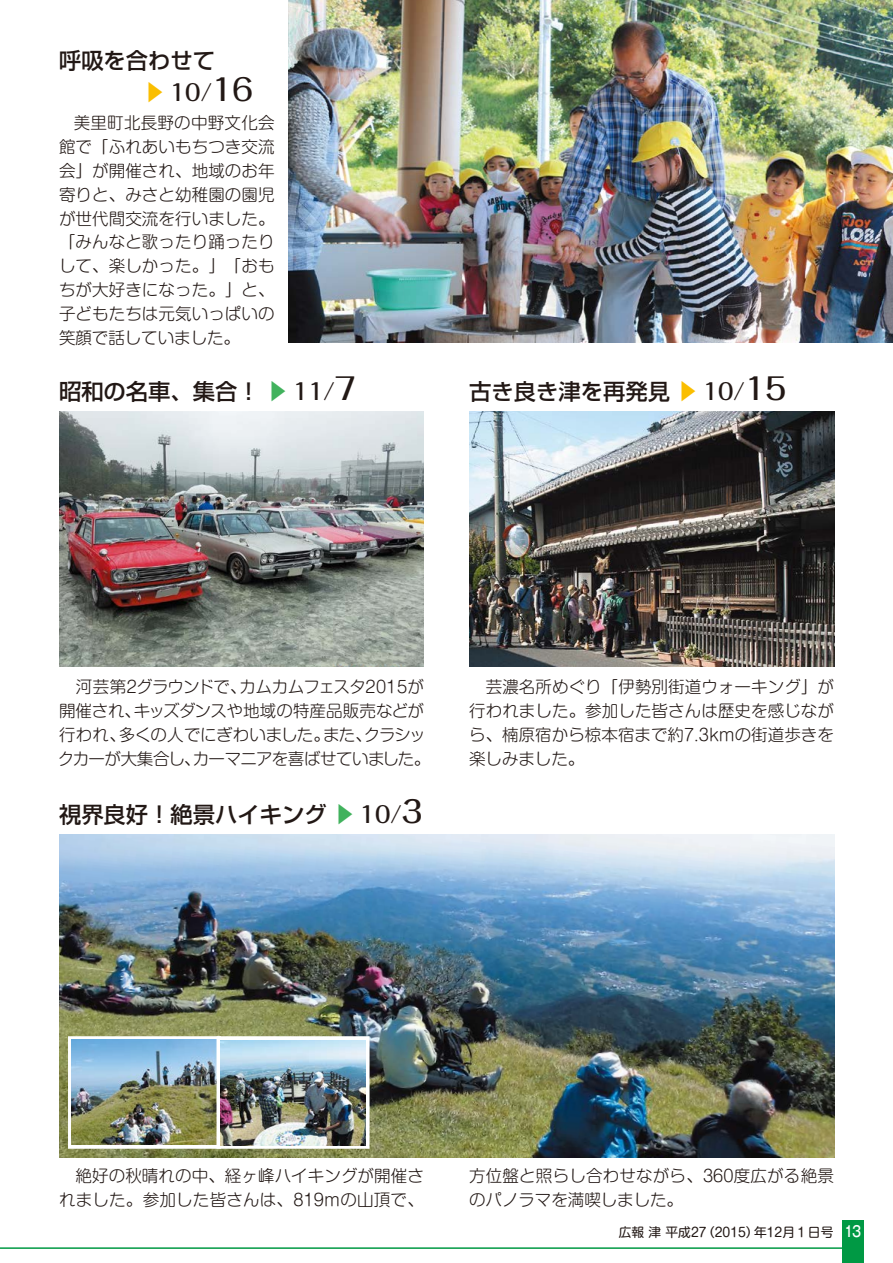
<style>
.page{position:relative;width:893px;height:1263px;background:#fff}
.page>*{position:absolute;margin:0;border:0;box-sizing:border-box;transform-origin:0 0}
.t1{font:500 22.5px "Folk Pro";color:#221815}
.t2{font:500 22.35px "Shin Go Pr 5";color:#221815}
.t3{font:500 22.35px "Shin Go Pr 5";color:#fabe00}
.t4{font:500 22.35px "Shin Go Pr 5";color:#41b25d}
.t5{font:300 16.5px/23.9px "Shin M Go Pro";letter-spacing:.005em;color:#221815;text-align:justify}
.t6{font:300 16.5px/23.9px "Shin M Go Pro";letter-spacing:-.03em;color:#221815}
.t7{font:12.75px "Shin M Go Pro";color:#221815}
.s1{font-size:30px}
.s2{font-family:"Gothic MB101 Pr 5";font-weight:500;font-size:14.85px;color:#fff}
</style>
<div class="page">
<div style="left:842px;top:1220px;width:21px;height:43px;background:#094"></div>
<hr style="left:0;top:1247px;width:853px;height:2px;background:#094">
<img style="left:59px;top:411px;width:365px;height:255px">
<img style="left:469px;top:411px;width:365px;height:255px">
<img style="left:59px;top:835px;width:775px;height:323px">
<svg style="left:68px;top:1036px;width:149px;height:113px"></svg>
<img style="left:72px;top:1040px;width:145px;height:105px">
<svg style="left:217px;top:1036px;width:153px;height:113px"></svg>
<img style="left:220px;top:1040px;width:146px;height:105px">
<img style="left:288px;top:0;width:605px;height:342px">
<h2 class="t2" style="left:59px;top:43px;width:158px">呼吸を合わせて</h2>
<h2 class="t3" style="left:173px;top:81px;width:24px;rotate:90deg">▲</h2>
<h1 class="t1" style="left:170px;top:74px;width:85px">10/<span class="s1">16</span></h1>
<p class="t5" style="left:59px;top:109px;width:217px;text-indent:15px">美里町北長野の中野文化会館で「ふれあいもちつき交流会」が開催され、地域のお年寄りと、みさと幼稚園の園児が世代間交流を行いました。「みんなと歌ったり踊ったりして、楽しかった。」「おもちが大好きになった。」と、子どもたちは元気いっぱいの笑顔で話していました。</p>
<h2 class="t2" style="left:59px;top:373px;width:202px">昭和の名車、集合！</h2>
<h2 class="t4" style="left:296px;top:380px;width:24px;rotate:90deg">▲</h2>
<h1 class="t1" style="left:293px;top:373px;width:64px">11/<span class="s1">7</span></h1>
<h2 class="t2" style="left:469px;top:373px;width:202px">古き良き津を再発見</h2>
<h2 class="t3" style="left:706px;top:380px;width:24px;rotate:90deg">▲</h2>
<h1 class="t1" style="left:703px;top:373px;width:85px">10/<span class="s1">15</span></h1>
<p class="t6" style="left:58px;top:673px;width:374px">　河芸第２グラウンドで、カムカムフェスタ2015が開催され、キッズダンスや地域の特産品販売などが行われ、多くの人でにぎわいました。また、クラシックカーが大集合し、カーマニアを喜ばせていました。</p>
<p class="t5" style="left:469px;top:673px;width:366px">　芸濃名所めぐり「伊勢別街道ウォーキング」が行われました。参加した皆さんは歴史を感じながら、楠原宿から椋本宿まで約7.3kmの街道歩きを楽しみました。</p>
<h2 class="t2" style="left:59px;top:796px;width:269px">視界良好！絶景ハイキング</h2>
<h2 class="t4" style="left:363px;top:803px;width:24px;rotate:90deg">▲</h2>
<h1 class="t1" style="left:360px;top:796px;width:64px">10/<span class="s1">3</span></h1>
<p class="t5" style="left:59px;top:1162px;width:366px">　絶好の秋晴れの中、経ヶ峰ハイキングが開催されました。参加した皆さんは、819mの山頂で、</p>
<p class="t5" style="left:469px;top:1162px;width:366px">方位盤と照らし合わせながら、360度広がる絶景のパノラマを満喫しました。</p>
<p class="t7" style="left:619px;top:1222px;width:244px">広報 津 平成27（2015）年12月１日号 <span class="s2">13</span></p>
</div>
